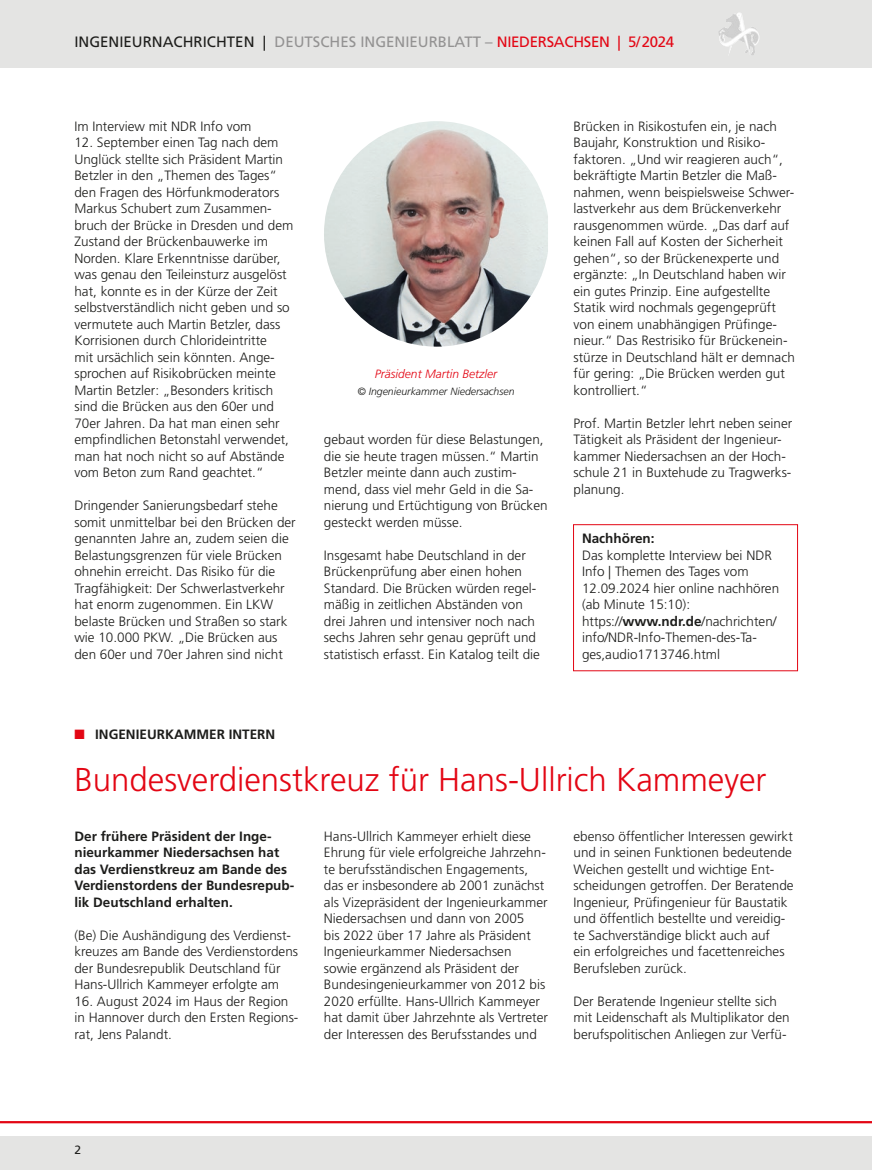
<style>
.page{position:relative;width:872px;height:1170px;background:#fff}
.page>*{position:absolute;margin:0;border:0;box-sizing:border-box;transform-origin:0 0}
.Headline{font:300 33px "Frutiger LT Std";color:#e30614}
.t1{font:15px "Frutiger LT Std";color:#939292}
.Fließtext_Abstand{font:300 13.5px/16.5px "Frutiger LT Std";color:#1d1d1b}
.Fließtext_im_Rahmen{font:300 13.5px/16.5px "Frutiger LT Std";color:#1d1d1b}
.Fließtext_Abstand-2{font:700 13.5px/16.5px "Frutiger LT Std";color:#1d1d1b}
.Fließtext_im_Rahmen-2{font:700 13.5px "Frutiger LT Std";color:#1d1d1b}
.Bildunterschrift{font:italic 300 12px "Frutiger LT Std";color:#e30614}
.t2{font:12px "Frutiger LT Std";color:#1d1d1b}
.QUELLE-CREDITS{font:italic 300 10.5px "Frutiger LT Std";color:#1d1d1b}
.s1{color:#1d1d1b}
.s2{color:#e30614}
.s3{font-weight:700}
</style>
<div class="page">
<div style="left:0;top:0;width:872px;height:68px;background:#e4e4e3"></div>
<div style="left:0;top:1135px;width:872px;height:34px;background:#e4e4e3"></div>
<svg style="left:726px;top:13px;width:13px;height:9px"></svg>
<hr style="left:0;top:1120px;width:872px;height:3px;background:#e30614">
<img style="left:324px;top:121px;width:224px;height:225px">
<div style="left:573px;top:524px;width:225px;height:147px;border:1px solid #e30614"></div>
<p class="t1" style="left:74px;top:33px;width:601px"><span class="s1">INGENIEURNACHRICHTEN |</span> DEUTSCHES INGENIEURBLATT – <span class="s2">NIEDERSACHSEN | 5/2024</span></p>
<p class="Fließtext_Abstand" style="left:74px;top:118px;width:178px">Im Interview mit NDR Info vom</p>
<p class="Fließtext_Abstand" style="left:74px;top:134px;width:220px">12. September einen Tag nach dem Unglück stellte sich Präsident Martin Betzler in den „Themen des Tages“ den Fragen des Hörfunkmoderators Markus Schubert zum Zusammen&shy;bruch der Brücke in Dresden und dem Zustand der Brückenbauwerke im Norden. Klare Erkenntnisse darüber, was genau den Teileinsturz ausgelöst hat, konnte es in der Kürze der Zeit selbstverständlich nicht geben und so vermutete auch Martin Betzler, dass Korrisionen durch Chlorideintritte<br>mit ursächlich sein könnten. Ange&shy;sprochen auf Risikobrücken meinte Martin Betzler: „Besonders kritisch sind die Brücken aus den 60er und 70er Jahren. Da hat man einen sehr empfindlichen Betonstahl verwendet, man hat noch nicht so auf Abstände vom Beton zum Rand geachtet.“</p>
<p class="Fließtext_Abstand" style="left:74px;top:497px;width:223px">Dringender Sanierungsbedarf stehe somit unmittelbar bei den Brücken der genannten Jahre an, zudem seien die Belastungsgrenzen für viele Brücken ohnehin erreicht. Das Risiko für die Tragfähigkeit: Der Schwerlastverkehr hat enorm zugenommen. Ein LKW belaste Brücken und Straßen so stark wie 10.000 PKW. „Die Brücken aus den 60er und 70er Jahren sind nicht</p>
<p class="Bildunterschrift" style="left:375px;top:367px;width:123px">Präsident Martin Betzler</p>
<p class="QUELLE-CREDITS" style="left:357px;top:385px;width:159px">© Ingenieurkammer Niedersachsen</p>
<p class="Fließtext_Abstand" style="left:324px;top:431px;width:225px">gebaut worden für diese Belastungen, die sie heute tragen müssen.“ Martin Betzler meinte dann auch zustim&shy;mend, dass viel mehr Geld in die Sa&shy;nierung und Ertüchtigung von Brücken gesteckt werden müsse.</p>
<p class="Fließtext_Abstand" style="left:324px;top:547px;width:217px">Insgesamt habe Deutschland in der Brückenprüfung aber einen hohen Standard. Die Brücken würden regel&shy;mäßig in zeitlichen Abständen von drei Jahren und intensiver noch nach sechs Jahren sehr genau geprüft und statistisch erfasst. Ein Katalog teilt die</p>
<p class="Fließtext_Abstand" style="left:573px;top:118px;width:223px">Brücken in Risikostufen ein, je nach Baujahr, Konstruktion und Risiko&shy;faktoren. „Und wir reagieren auch“, bekräftigte Martin Betzler die Maß&shy;nahmen, wenn beispielsweise Schwer&shy;lastverkehr aus dem Brückenverkehr rausgenommen würde. „Das darf auf keinen Fall auf Kosten der Sicherheit gehen“, so der Brückenexperte und ergänzte: „In Deutschland haben wir ein gutes Prinzip. Eine aufgestellte Statik wird nochmals gegengeprüft von einem unabhängigen Prüfinge&shy;nieur.“ Das Restrisiko für Brückenein&shy;stürze in Deutschland hält er demnach für gering: „Die Brücken werden gut kontrolliert.“</p>
<p class="Fließtext_Abstand" style="left:573px;top:415px;width:220px">Prof. Martin Betzler lehrt neben seiner<br>Tätigkeit als Präsident der Ingenieur&shy;kammer Niedersachsen an der Hoch&shy;schule 21 in Buxtehude zu Tragwerks&shy;planung.</p>
<p class="Fließtext_im_Rahmen-2" style="left:582px;top:530px;width:74px">Nachhören:</p>
<p class="Fließtext_im_Rahmen" style="left:582px;top:547px;width:199px">Das komplette Interview bei NDR<br>Info | Themen des Tages vom<br>12.09.2024 hier online nachhören (ab Minute 15:10):</p>
<p class="Fließtext_im_Rahmen" style="left:582px;top:613px;width:196px">https://<span class="s3">www.ndr.de</span>/nachrichten/ info/NDR-Info-Themen-des-Ta&shy;ges,audio1713746.html</p>
<p class="Fließtext_Abstand-2" style="left:74px;top:726px;width:202px"><span class="s2">■</span> INGENIEURKAMMER INTERN</p>
<p class="Headline" style="left:74px;top:760px;width:693px">Bundesverdienstkreuz für Hans-Ullrich Kammeyer</p>
<p class="Fließtext_Abstand-2" style="left:74px;top:827px;width:221px">Der frühere Präsident der Inge&shy;nieurkammer Niedersachsen hat das Verdienstkreuz am Bande des<br>Verdienstordens der Bundesrepub&shy;lik Deutschland erhalten.</p>
<p class="Fließtext_Abstand" style="left:74px;top:926px;width:225px">(Be) Die Aushändigung des Verdienst&shy;kreuzes am Bande des Verdienstordens der Bundesrepublik Deutschland für Hans-Ullrich Kammeyer erfolgte am</p>
<p class="Fließtext_Abstand" style="left:74px;top:992px;width:225px">16. August 2024 im Haus der Region in Hannover durch den Ersten Regions&shy;rat, Jens Palandt.</p>
<p class="Fließtext_Abstand" style="left:324px;top:827px;width:225px">Hans-Ullrich Kammeyer erhielt diese Ehrung für viele erfolgreiche Jahrzehn&shy;te berufsständischen Engagements, das er insbesondere ab 2001 zunächst als Vizepräsident der Ingenieurkammer Niedersachsen und dann von 2005<br>bis 2022 über 17 Jahre als Präsident Ingenieurkammer Niedersachsen<br>sowie ergänzend als Präsident der Bundesingenieurkammer von 2012 bis 2020 erfüllte. Hans-Ullrich Kammeyer hat damit über Jahrzehnte als Vertreter der Interessen des Berufsstandes und</p>
<p class="Fließtext_Abstand" style="left:573px;top:827px;width:222px">ebenso öffentlicher Interessen gewirkt und in seinen Funktionen bedeutende Weichen gestellt und wichtige Ent&shy;scheidungen getroffen. Der Beratende Ingenieur, Prüfingenieur für Baustatik und öffentlich bestellte und vereidig&shy;te Sachverständige blickt auch auf<br>ein erfolgreiches und facettenreiches Berufsleben zurück.</p>
<p class="Fließtext_Abstand" style="left:573px;top:992px;width:217px">Der Beratende Ingenieur stellte sich mit Leidenschaft als Multiplikator den berufspolitischen Anliegen zur Verfü-</p>
<p class="t2" style="left:74px;top:1142px;width:8px">2</p>
</div>
